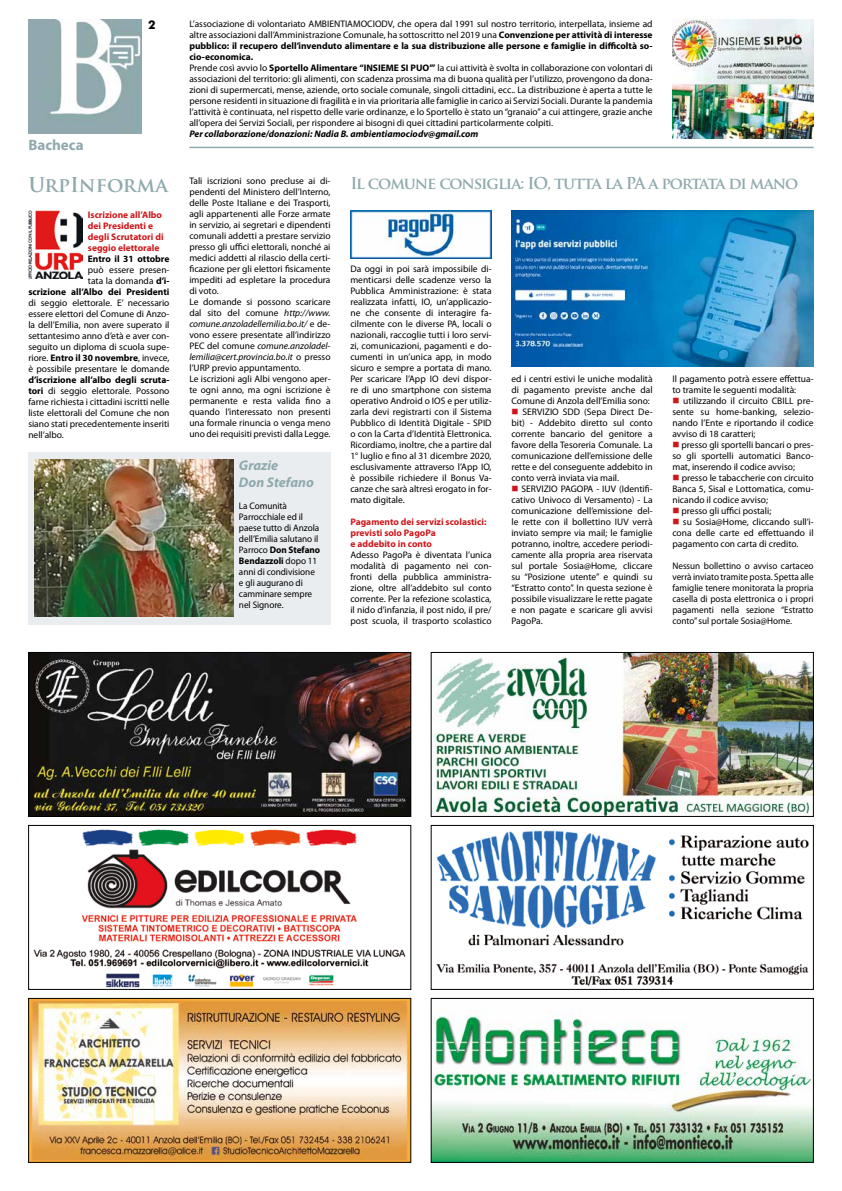
<style>
.page{position:relative;width:842px;height:1191px;background:#fff}
.page>*{position:absolute;margin:0;border:0;box-sizing:border-box;transform-origin:0 0}
.t1{font:700 20px "Trajan Pro";color:#8fa9ad}
.t2{font:700 16px "Trajan Pro";letter-spacing:-.07em;color:#8fa9ad}
.t3{font:700 15px "Myriad Pro";color:#8fa9ad}
.t4{font:italic 700 14px/17px "Myriad Pro";color:#8fa9ad}
.t5{font:700 12px "Futura BT";color:#000}
.t6{font:9.5px/11px "Myriad Pro";color:#000;text-align:justify}
.t7{font:9.5px/11px "Myriad Pro";color:#000;text-align:justify;scale:.96 1}
.t8{font:700 9.5px/11px "Myriad Pro";color:#cd171a}
.t9{font:700 9.5px/11px "Myriad Pro";color:#000;text-align:right}
.t10{font:italic 700 9.5px "Myriad Pro";color:#000}
.s1{font-weight:400}
.s2{font-weight:700}
.s3{font-style:italic}
.s4{color:#cd171a}
</style>
<div class="page">
<img style="left:28px;top:20px;width:114px;height:113px">
<hr style="left:189px;top:147px;width:625px;height:1px;background:#8fa9ad">
<img style="left:30px;top:654px;width:379px;height:160px">
<div style="left:28px;top:652px;width:383px;height:164px;border:1px solid #000"></div>
<img style="left:28px;top:210px;width:54px;height:69px">
<img style="left:30px;top:1000px;width:379px;height:160px">
<div style="left:28px;top:998px;width:383px;height:164px;border:1px solid #000"></div>
<img style="left:33px;top:829px;width:373px;height:158px">
<div style="left:28px;top:825px;width:383px;height:164px;border:1px solid #000"></div>
<img style="left:433px;top:1010px;width:379px;height:150px">
<div style="left:431px;top:998px;width:383px;height:164px;border:1px solid #000"></div>
<img style="left:436px;top:830px;width:373px;height:156px">
<div style="left:431px;top:825px;width:383px;height:164px;border:1px solid #000"></div>
<img style="left:433px;top:654px;width:379px;height:160px">
<div style="left:431px;top:652px;width:383px;height:164px;border:1px solid #000"></div>
<div style="left:28px;top:451px;width:303px;height:173px;background:#eaedef"></div>
<img style="left:35px;top:460px;width:198px;height:156px">
<img style="left:350px;top:210px;width:142px;height:49px">
<img style="left:672px;top:20px;width:142px;height:119px">
<img style="left:511px;top:210px;width:303px;height:156px">
<h3 class="t3" style="left:28px;top:135px;width:57px">Bacheca</h3>
<p class="t5" style="left:148px;top:17px;width:9px">2</p>
<h1 class="t1" style="left:28px;top:172px;width:141px">UrpInforma</h1>
<p class="t8" style="left:88px;top:209px;width:77px">Iscrizione all’Albo dei Presidenti e degli Scrutatori di seggio elettorale</p>
<p class="t9" style="left:88px;top:253px;width:83px">Entro il 31 ottobre</p>
<p class="t9" style="left:28px;top:264px;width:143px"><span class="s1">può essere presen-<br>tata la domanda</span> d’i-<br>scrizione all’Albo dei Presidenti</p>
<p class="t6" style="left:28px;top:297px;width:143px">di seggio elettorale. E’ necessario essere elettori del Comune di Anzo&shy;la dell’Emilia, non avere superato il settantesimo anno d’età e aver con&shy;seguito un diploma di scuola supe&shy;riore. <span class="s2">Entro il 30 novembre</span>, invece, è possibile presentare le domande</p>
<p class="t6" style="left:28px;top:374px;width:143px"><span class="s2">d’iscrizione all’albo degli scruta&shy;tori</span> di seggio elettorale. Possono farne richiesta i cittadini iscritti nelle liste elettorali del Comune che non siano stati precedentemente inseriti nell’albo.</p>
<p class="t6" style="left:189px;top:18px;width:465px;text-align:left">L’associazione di volontariato AMBIENTIAMOCIODV, che opera dal 1991 sul nostro territorio, interpellata, insieme ad altre associazioni dall’Amministrazione Comunale, ha sottoscritto nel 2019 una <span class="s2">Convenzione per attività di interesse pubblico: il recupero dell’invenduto alimentare e la sua distribuzione alle persone e famiglie in difficoltà so&shy;cio-economica.<br></span>Prende così avvio lo <span class="s2">Sportello Alimentare “INSIEME SI PUO’”</span> la cui attività è svolta in collaborazione con volontari di associazioni del territorio: gli alimenti, con scadenza prossima ma di buona qualità per l’utilizzo, provengono da dona&shy;zioni di supermercati, mense, aziende, orto sociale comunale, singoli cittadini, ecc.. La distribuzione è aperta a tutte le persone residenti in situazione di fragilità e in via prioritaria alle famiglie in carico ai Servizi Sociali. Durante la pandemia l’attività è continuata, nel rispetto delle varie ordinanze, e lo Sportello è stato un “granaio” a cui attingere, grazie anche all’opera dei Servizi Sociali, per rispondere ai bisogni di quei cittadini particolarmente colpiti.</p>
<p class="t10" style="left:189px;top:128px;width:291px">Per collaborazione/donazioni: Nadia B. ambientiamociodv@gmail.com</p>
<p class="t6" style="left:189px;top:175px;width:143px;text-align:left">Tali iscrizioni sono precluse ai di&shy;pendenti del Ministero dell’Interno, delle Poste Italiane e dei Trasporti, agli appartenenti alle Forze armate in servizio, ai segretari e dipendenti comunali addetti a prestare servizio presso gli uffici elettorali, nonché ai medici addetti al rilascio della certi&shy;ficazione per gli elettori fisicamente impediti ad espletare la procedura di voto.<br>Le domande si possono scaricare dal sito del comune <span class="s3">http://www. comune.anzoladellemilia.bo.it/</span> e de&shy;vono essere presentate all’indirizzo PEC del comune <span class="s3">comune.anzoladel&shy;lemilia@cert.provincia.bo.it</span> o presso l’URP previo appuntamento.<br>Le iscrizioni agli Albi vengono aper&shy;te ogni anno, ma ogni iscrizione è permanente e resta valida fino a quando l’interessato non presenti una formale rinuncia o venga meno uno dei requisiti previsti dalla Legge.</p>
<h3 class="t4" style="left:239px;top:456px;width:76px">Grazie<br>Don Stefano</h3>
<p class="t6" style="left:239px;top:500px;width:83px;text-align:left">La Comunità<br>Parrocchiale ed il paese tutto di Anzola dell’Emilia salutano il<br>Parroco <span class="s2">Don Stefano<br>Bendazzoli</span> dopo 11 anni di condivisione e gli augurano di camminare sempre nel Signore.</p>
<h2 class="t2" style="left:350px;top:173px;width:450px">Il comune consiglia: IO, tutta la PA a portata di mano</h2>
<p class="t6" style="left:350px;top:263px;width:143px">Da oggi in poi sarà impossibile di&shy;menticarsi delle scadenze verso la Pubblica Amministrazione: è stata realizzata infatti, IO, un’applicazio&shy;ne che consente di interagire fa&shy;cilmente con le diverse PA, locali o nazionali, raccoglie tutti i loro servi&shy;zi, comunicazioni, pagamenti e do&shy;cumenti in un’unica app, in modo sicuro e sempre a portata di mano.<br>Per scaricare l’App IO devi dispor&shy;re di uno smartphone con sistema operativo Android o IOS e per utiliz&shy;zarla devi registrarti con il Sistema Pubblico di Identità Digitale - SPID o con la Carta d’Identità Elettronica.<br>Ricordiamo, inoltre, che a partire dal 1° luglio e fino al 31 dicembre 2020, esclusivamente attraverso l’App IO, è possibile richiedere il Bonus Va&shy;canze che sarà altresì erogato in for&shy;mato digitale.</p>
<p class="t8" style="left:350px;top:516px;width:138px">Pagamento dei servizi scolastici: previsti solo PagoPa<br>e addebito in conto</p>
<p class="t6" style="left:350px;top:549px;width:143px">Adesso PagoPa è diventata l’unica modalità di pagamento nei con&shy;fronti della pubblica amministra&shy;zione, oltre all’addebito sul conto corrente. Per la refezione scolastica, il nido d’infanzia, il post nido, il pre/ post scuola, il trasporto scolastico</p>
<p class="t6" style="left:511px;top:373px;width:143px">ed i centri estivi le uniche modalità di pagamento previste anche dal Comune di Anzola dell’Emilia sono:</p>
<p class="t6" style="left:511px;top:406px;width:143px"><span class="s4">■</span> SERVIZIO SDD (Sepa Direct De&shy;bit) - Addebito diretto sul conto corrente bancario del genitore a favore della Tesoreria Comunale. La comunicazione dell’emissione delle rette e del conseguente addebito in conto verrà inviata via mail.</p>
<p class="t6" style="left:511px;top:483px;width:143px"><span class="s4">■</span> SERVIZIO PAGOPA - IUV (Identifi&shy;cativo Univoco di Versamento) - La comunicazione dell’emissione del&shy;le rette con il bollettino IUV verrà inviato sempre via mail; le famiglie potranno, inoltre, accedere periodi&shy;camente alla propria area riservata sul portale Sosia@Home, cliccare su “Posizione utente” e quindi su “Estratto conto”. In questa sezione è possibile visualizzare le rette pagate e non pagate e scaricare gli avvisi PagoPa.</p>
<p class="t6" style="left:672px;top:373px;width:143px">Il pagamento potrà essere effettua&shy;to tramite le seguenti modalità:</p>
<p class="t6" style="left:672px;top:395px;width:143px"><span class="s4">■</span> utilizzando il circuito CBILL pre&shy;sente su home-banking, selezio&shy;nando l’Ente e riportando il codice avviso di 18 caratteri;</p>
<p class="t6" style="left:672px;top:439px;width:143px"><span class="s4">■</span> presso gli sportelli bancari o pres&shy;so gli sportelli automatici Banco&shy;mat, inserendo il codice avviso;</p>
<p class="t6" style="left:672px;top:472px;width:143px"><span class="s4">■</span> presso le tabaccherie con circuito Banca 5, Sisal e Lottomatica, comu&shy;nicando il codice avviso;</p>
<p class="t6" style="left:672px;top:505px;width:100px"><span class="s4">■</span> presso gli uffici postali;</p>
<p class="t6" style="left:672px;top:516px;width:143px"><span class="s4">■</span> su Sosia@Home, cliccando sull’i&shy;cona delle carte ed effettuando il pagamento con carta di credito.</p>
<p class="t7" style="left:672px;top:560px;width:149px">Nessun bollettino o avviso cartaceo verrà inviato tramite posta. Spetta alle famiglie tenere monitorata la propria casella di posta elettronica o i propri pagamenti nella sezione “Estratto conto” sul portale Sosia@Home.</p>
</div>
